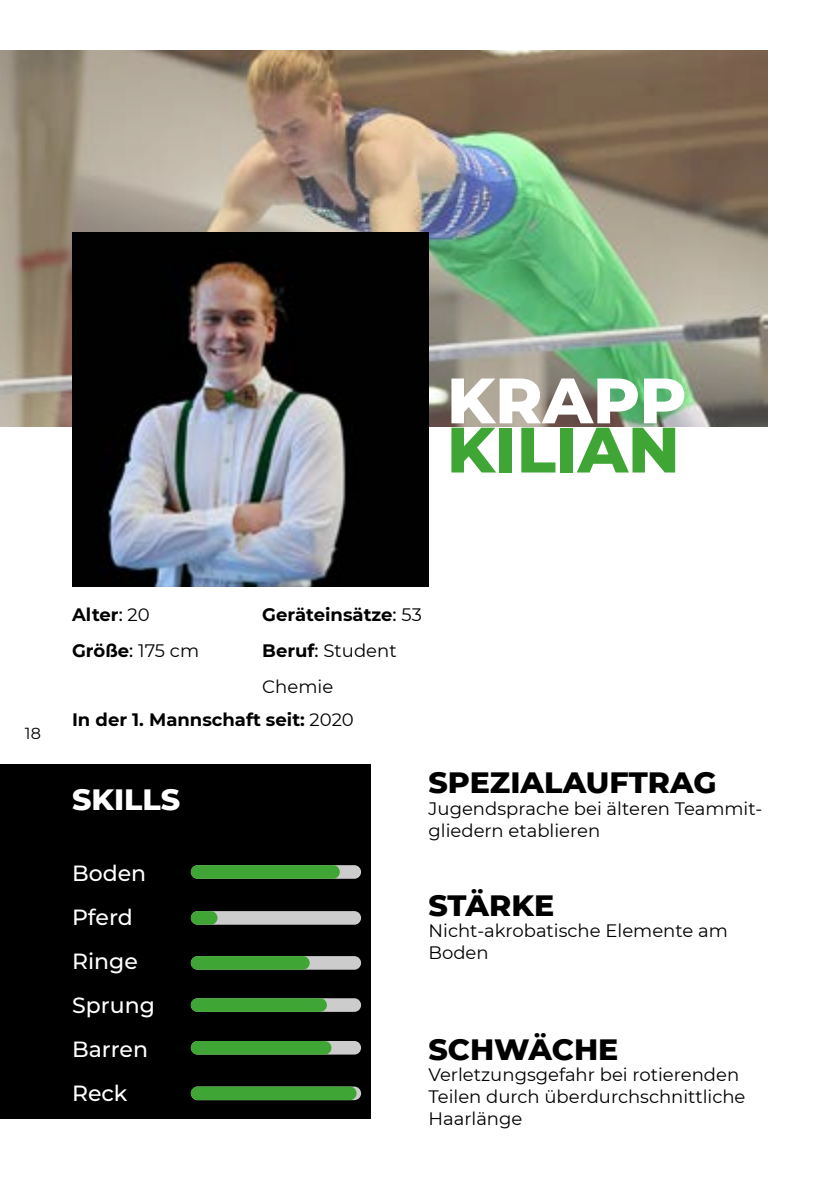
<style>
.page{position:relative;width:840px;height:1191px;background:#fff}
.page>*{position:absolute;margin:0;border:0;box-sizing:border-box;transform-origin:0 0}
.t1{font:800 64px "Montserrat";color:#3fa535}
.t2{font:800 64px "Montserrat";color:#fff}
.t3{font:800 30px "Montserrat";color:#000}
.t4{font:800 30px "Montserrat";color:#fff}
.t5{font:500 22px/44px "Montserrat";color:#fff}
.t6{font:18px/21.6px "Montserrat";color:#000}
.t7{font:700 18px/36px "Montserrat";color:#000}
.t8{font:16px "Montserrat";color:#000}
.s1{font-weight:500}
.s2{font-weight:400}
</style>
<div class="page">
<img style="left:0;top:50px;width:766px;height:377px">
<div style="left:0;top:764px;width:371px;height:354px;background:#000"></div>
<div style="left:191px;top:865px;width:170px;height:13px;background:#ccc;border-radius:7px"></div>
<div style="left:191px;top:865px;width:148px;height:13px;background:#3fa535;border-radius:7px"></div>
<div style="left:191px;top:911px;width:170px;height:13px;background:#ccc;border-radius:7px"></div>
<div style="left:191px;top:956px;width:170px;height:13px;background:#ccc;border-radius:7px"></div>
<div style="left:191px;top:998px;width:170px;height:13px;background:#ccc;border-radius:7px"></div>
<div style="left:191px;top:1041px;width:170px;height:13px;background:#ccc;border-radius:7px"></div>
<svg style="left:191px;top:1086px;width:170px;height:14px"></svg>
<div style="left:191px;top:911px;width:26px;height:13px;background:#3fa535;border-radius:7px"></div>
<div style="left:191px;top:956px;width:118px;height:13px;background:#3fa535;border-radius:7px"></div>
<div style="left:191px;top:998px;width:136px;height:13px;background:#3fa535;border-radius:7px"></div>
<div style="left:191px;top:1041px;width:140px;height:13px;background:#3fa535;border-radius:7px"></div>
<div style="left:191px;top:1086px;width:165px;height:14px;background:#3fa535;border-radius:7px"></div>
<img style="left:72px;top:232px;width:356px;height:355px">
<h1 class="t2" style="left:446px;top:354px;width:241px">KRAPP</h1>
<h1 class="t1" style="left:446px;top:403px;width:234px">KILIAN</h1>
<p class="t8" style="left:25px;top:722px;width:17px">18</p>
<p class="t7" style="left:72px;top:596px;width:128px">Alter<span class="s1">:</span> <span class="s2">20<br></span>Größe<span class="s1">:</span> <span class="s2">175 cm</span></p>
<p class="t7" style="left:262px;top:596px;width:161px">Geräteinsätze<span class="s1">:</span> <span class="s2">53<br></span>Beruf<span class="s1">:</span> <span class="s2">Student<br>Chemie</span></p>
<p class="t7" style="left:72px;top:701px;width:283px">In der 1. Mannschaft seit: <span class="s2">2020</span></p>
<h2 class="t4" style="left:72px;top:777px;width:110px">SKILLS</h2>
<p class="t5" style="left:72px;top:850px;width:84px">Boden<br>Pferd<br>Ringe<br>Sprung<br>Barren<br>Reck</p>
<h2 class="t3" style="left:428px;top:760px;width:289px">SPEZIALAUFTRAG</h2>
<p class="t6" style="left:428px;top:797px;width:335px">Jugendsprache bei älteren Teammit&shy;gliedern etablieren</p>
<h2 class="t3" style="left:428px;top:883px;width:127px">STÄRKE</h2>
<p class="t6" style="left:428px;top:919px;width:300px">Nicht-akrobatische Elemente am<br>Boden</p>
<h2 class="t3" style="left:428px;top:1027px;width:191px">SCHWÄCHE</h2>
<p class="t6" style="left:428px;top:1063px;width:318px">Verletzungsgefahr bei rotierenden<br>Teilen durch überdurchschnittliche<br>Haarlänge</p>
</div>
